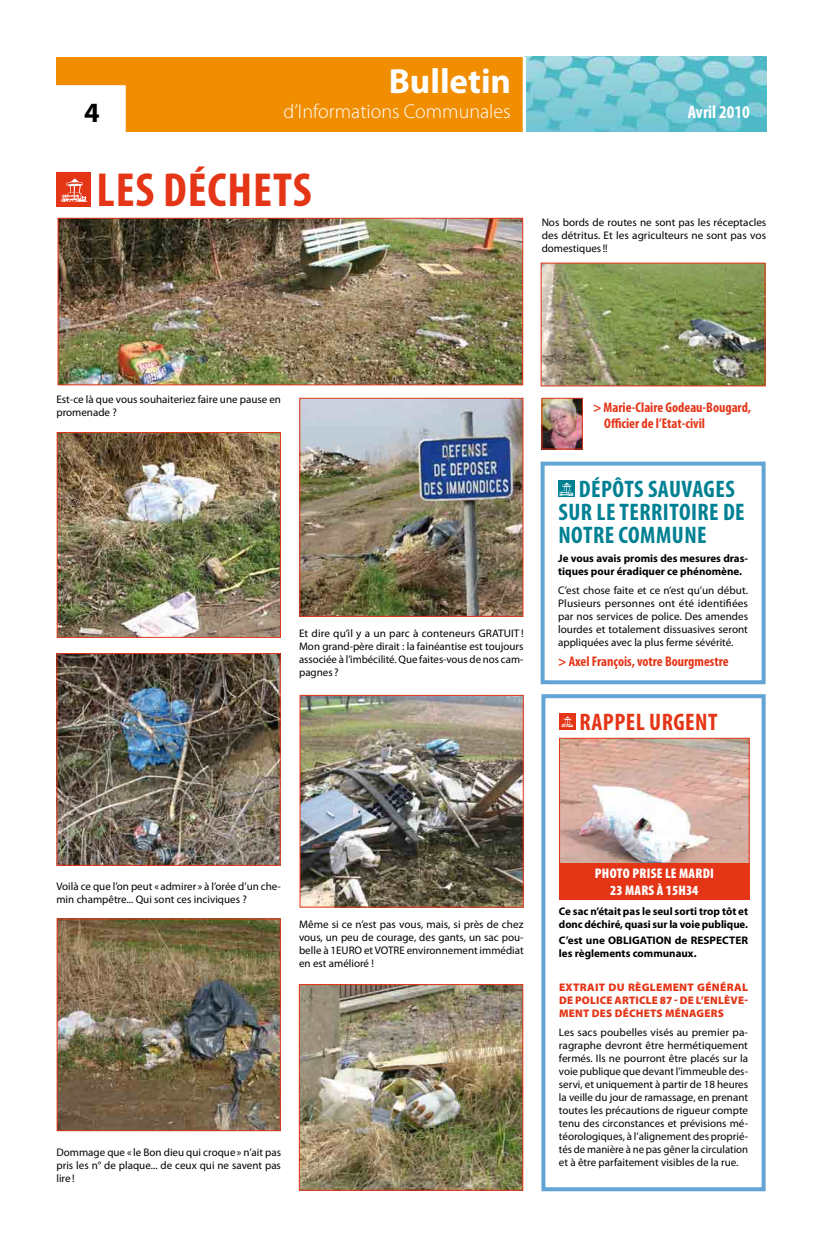
<style>
.page{position:relative;width:823px;height:1248px;background:#fff}
.page>*{position:absolute;margin:0;border:0;box-sizing:border-box;transform-origin:0 0}
.t1{font:700 condensed 48px "Myriad Pro";letter-spacing:.02em;color:#e53517}
.t2{font:700 35px "Myriad Pro";color:#fff}
.t3{font:700 28px "Myriad Pro";color:#000}
.t4{font:700 condensed 24px/23px "Myriad Pro";letter-spacing:.02em;color:#008193}
.t5{font:700 condensed 24px "Myriad Pro";color:#e53517}
.t6{font:300 20px "Myriad Pro";color:#fff}
.t7{font:700 condensed 18px "Myriad Pro";color:#fff}
.t8{font:700 condensed 14px/16px "Myriad Pro";color:#e53517}
.t9{font:900 condensed 14px/16.7px "Myriad Pro";letter-spacing:.02em;color:#fff;text-align:center}
.t10{font:11px/13px "Myriad Pro";color:#000;text-align:justify}
.t11{font:700 11px/13px "Myriad Pro";color:#000}
.t12{font:900 11px/13px "Myriad Pro";letter-spacing:.02em;color:#e53517;text-align:justify}
</style>
<div class="page">
<div style="left:57px;top:57px;width:477px;height:74px;background:#f18e00"></div>
<img style="left:525px;top:57px;width:240px;height:75px">
<hr style="left:522px;top:57px;width:3px;height:75px;background:#fff">
<div style="left:56px;top:85px;width:70px;height:47px;background:#fff;border:2px solid #fff"></div>
<div style="left:56px;top:172px;width:34px;height:34px;background:#e53517"></div>
<svg style="left:61px;top:178px;width:27px;height:24px"></svg>
<img style="left:59px;top:434px;width:220px;height:201px">
<div style="left:57px;top:432px;width:224px;height:205px;border:1px solid #e53517"></div>
<img style="left:301px;top:400px;width:220px;height:215px">
<div style="left:299px;top:398px;width:224px;height:219px;border:1px solid #e53517"></div>
<img style="left:542px;top:264px;width:221px;height:120px">
<div style="left:540px;top:262px;width:225px;height:124px;border:1px solid #e53517"></div>
<img style="left:301px;top:696px;width:220px;height:209px">
<div style="left:299px;top:694px;width:224px;height:213px;border:1px solid #e53517"></div>
<img style="left:301px;top:986px;width:220px;height:202px">
<div style="left:299px;top:984px;width:224px;height:206px;border:1px solid #e53517"></div>
<img style="left:58px;top:655px;width:220px;height:208px">
<div style="left:56px;top:653px;width:224px;height:212px;border:1px solid #e53517"></div>
<img style="left:59px;top:920px;width:219px;height:209px">
<div style="left:57px;top:918px;width:223px;height:213px;border:1px solid #e53517"></div>
<img style="left:60px;top:220px;width:460px;height:163px">
<div style="left:58px;top:218px;width:464px;height:167px;border:1px solid #e53517"></div>
<div style="left:558px;top:480px;width:16px;height:17px;background:#008193"></div>
<svg style="left:559px;top:482px;width:14px;height:14px"></svg>
<div style="left:540px;top:461px;width:225px;height:223px;border:4px solid #62a4d3"></div>
<div style="left:558px;top:713px;width:17px;height:16px;background:#e53517"></div>
<svg style="left:561px;top:716px;width:12px;height:11px"></svg>
<div style="left:541px;top:694px;width:224px;height:497px;border:4px solid #62a4d3"></div>
<img style="left:561px;top:740px;width:186px;height:123px">
<div style="left:559px;top:738px;width:190px;height:133px;border:1px solid #e53517"></div>
<div style="left:559px;top:863px;width:190px;height:36px;background:#e53517"></div>
<img style="left:543px;top:400px;width:37px;height:47px">
<div style="left:541px;top:398px;width:41px;height:51px;border:1px solid #e53517"></div>
<h2 class="t2" style="left:388px;top:58px;width:124px">Bulletin</h2>
<h3 class="t6" style="left:283px;top:100px;width:228px">d’Informations Communales</h3>
<h3 class="t7" style="left:687px;top:101px;width:63px">Avril 2010</h3>
<h3 class="t3" style="left:84px;top:94px;width:17px">4</h3>
<h3 class="t7" style="left:685px;top:101px;width:65px">Mars 09</h3>
<h1 class="t1" style="left:96px;top:160px;width:216px">Les déchets</h1>
<p class="t10" style="left:541px;top:216px;width:226px">Nos bords de routes ne sont pas les réceptacles des détritus. Et les agriculteurs ne sont pas vos domestiques!!</p>
<p class="t10" style="left:56px;top:392px;width:226px">Est-ce là que vous souhaiteriez faire une pause en promenade ?</p>
<p class="t10" style="left:299px;top:626px;width:226px">Et dire qu’il y a un parc à conteneurs GRATUIT !<br>Mon grand-père dirait : la fainéantise est toujours associée à l’imbécilité. Que faites-vous de nos cam&shy;pagnes ?</p>
<p class="t8" style="left:603px;top:398px;width:148px;text-indent:-11px">&gt; Marie-Claire Godeau-Bougard,<br>Officier de l’Etat-civil</p>
<h3 class="t4" style="left:558px;top:477px;width:186px;text-indent:20px">Dépôts sauvages sur le territoire de notre Commune</h3>
<p class="t11" style="left:558px;top:551px;width:191px">Je vous avais promis des mesures dras&shy;tiques pour éradiquer ce phénomène.</p>
<p class="t10" style="left:558px;top:583px;width:191px">C’est chose faite et ce n’est qu’un début.<br>Plusieurs personnes ont été identifiées par nos services de police. Des amendes lourdes et totalement dissuasives seront appliquées avec la plus ferme sévérité.</p>
<p class="t8" style="left:558px;top:653px;width:172px">&gt; Axel François, votre Bourgmestre</p>
<h3 class="t5" style="left:579px;top:706px;width:12px">Rappe</h3>
<h3 class="t5" style="left:635px;top:706px;width:83px">l Urgent</h3>
<p class="t10" style="left:56px;top:879px;width:226px">Voilà ce que l’on peut « admirer » à l’orée d’un che&shy;min champêtre... Qui sont ces inciviques ?</p>
<p class="t10" style="left:299px;top:917px;width:226px">Même si ce n’est pas vous, mais, si près de chez vous, un peu de courage, des gants, un sac pou&shy;belle à 1EURO et VOTRE environnement immédiat en est amélioré !</p>
<p class="t10" style="left:56px;top:1145px;width:226px">Dommage que « le Bon dieu qui croque» n’ait pas pris les n° de plaque... de ceux qui ne savent pas lire!</p>
<p class="t9" style="left:594px;top:864px;width:119px">PHOTO PRISE LE MARDI<br>23 MARS À 15H34</p>
<p class="t11" style="left:558px;top:904px;width:190px">Ce sac n’était pas le seul sorti trop tôt et donc déchiré, quasi sur la voie publique.</p>
<p class="t11" style="left:558px;top:932px;width:101px">C’est une OBLIGATION</p>
<p class="t11" style="left:558px;top:932px;width:184px;text-indent:116px">de RESPECTER les règlements communaux.</p>
<p class="t12" style="left:558px;top:980px;width:190px">EXTRAIT DU RÈGLEMENT GÉNÉRAL DE POLICE ARTICLE 87 - DE L’ENLÈVE-MENT DES DÉCHETS MÉNAGERS</p>
<p class="t10" style="left:558px;top:1025px;width:191px">Les sacs poubelles visés au premier pa&shy;ragraphe devront être hermétiquement fermés. Ils ne pourront être placés sur la voie publique que devant l’immeuble des&shy;servi, et uniquement à partir de 18 heures la veille du jour de ramassage, en prenant toutes les précautions de rigueur compte tenu des circonstances et prévisions mé&shy;téorologiques, à l’alignement des proprié&shy;tés de manière à ne pas gêner la circulation et à être parfaitement visibles de la rue.</p>
</div>
